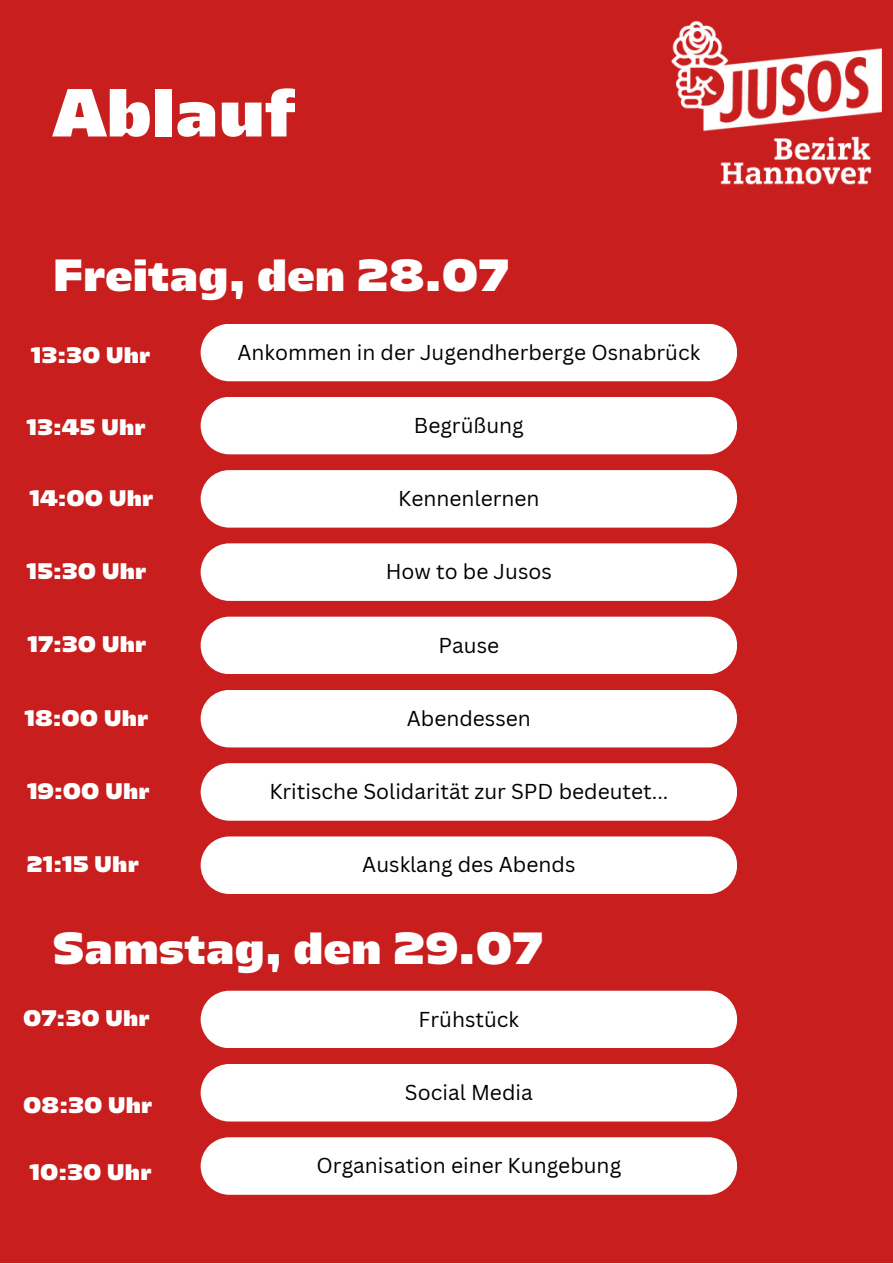
<style>
.page{position:relative;width:893px;height:1264px;background:#fff}
.page>*{position:absolute;margin:0;border:0;box-sizing:border-box;transform-origin:0 0}
.t1{font:67.8px "Majoris Regular";color:#fff}
.t2{font:45px "Majoris Regular";color:#fff}
.t3{font:22.5px "Majoris Regular";color:#fff}
.t4{font:21px "Canva Sans";color:#000}
</style>
<div class="page">
<div style="left:0;top:0;width:892px;height:1262px;background:#c81e1e"></div>
<img style="left:671px;top:20px;width:210px;height:165px">
<div style="left:201px;top:324px;width:536px;height:57px;background:#fff"></div>
<div style="left:201px;top:397px;width:536px;height:57px;background:#fff"></div>
<div style="left:201px;top:470px;width:536px;height:57px;background:#fff"></div>
<div style="left:201px;top:543px;width:536px;height:58px;background:#fff"></div>
<div style="left:201px;top:616px;width:536px;height:58px;background:#fff"></div>
<div style="left:201px;top:690px;width:536px;height:57px;background:#fff"></div>
<div style="left:201px;top:763px;width:536px;height:57px;background:#fff"></div>
<div style="left:201px;top:836px;width:536px;height:58px;background:#fff"></div>
<div style="left:201px;top:990px;width:536px;height:58px;background:#fff"></div>
<div style="left:201px;top:1137px;width:536px;height:57px;background:#fff"></div>
<div style="left:201px;top:1064px;width:536px;height:57px;background:#fff"></div>
<p class="t1" style="left:53px;top:72px;width:244px">Ablauf</p>
<p class="t2" style="left:53px;top:248px;width:457px">Freitag, den 28.07</p>
<p class="t3" style="left:31px;top:342px;width:121px">13:30 Uhr</p>
<p class="t4" style="left:237px;top:337px;width:464px">Ankommen in der Jugendherberge Osnabrück</p>
<p class="t3" style="left:27px;top:413px;width:120px">13:45 Uhr</p>
<p class="t4" style="left:414px;top:410px;width:111px">Begrüßung</p>
<p class="t3" style="left:29px;top:484px;width:125px">14:00 Uhr</p>
<p class="t4" style="left:398px;top:483px;width:143px">Kennenlernen</p>
<p class="t3" style="left:27px;top:557px;width:121px">15:30 Uhr</p>
<p class="t4" style="left:386px;top:557px;width:168px">How to be Jusos</p>
<p class="t3" style="left:27px;top:631px;width:120px">17:30 Uhr</p>
<p class="t4" style="left:438px;top:630px;width:62px">Pause</p>
<p class="t3" style="left:24px;top:704px;width:125px">18:00 Uhr</p>
<p class="t4" style="left:407px;top:703px;width:126px">Abendessen</p>
<p class="t3" style="left:27px;top:777px;width:124px">19:00 Uhr</p>
<p class="t4" style="left:269px;top:776px;width:400px">Kritische Solidarität zur SPD bedeutet...</p>
<p class="t3" style="left:27px;top:850px;width:114px">21:15 Uhr</p>
<p class="t4" style="left:362px;top:850px;width:215px">Ausklang des Abends</p>
<p class="t2" style="left:53px;top:921px;width:491px">Samstag, den 29.07</p>
<p class="t3" style="left:23px;top:1004px;width:128px">07:30 Uhr</p>
<p class="t4" style="left:418px;top:1004px;width:102px">Frühstück</p>
<p class="t3" style="left:23px;top:1091px;width:130px">08:30 Uhr</p>
<p class="t4" style="left:405px;top:1077px;width:129px">Social Media</p>
<p class="t3" style="left:29px;top:1158px;width:123px">10:30 Uhr</p>
<p class="t4" style="left:316px;top:1150px;width:306px">Organisation einer Kungebung</p>
</div>
